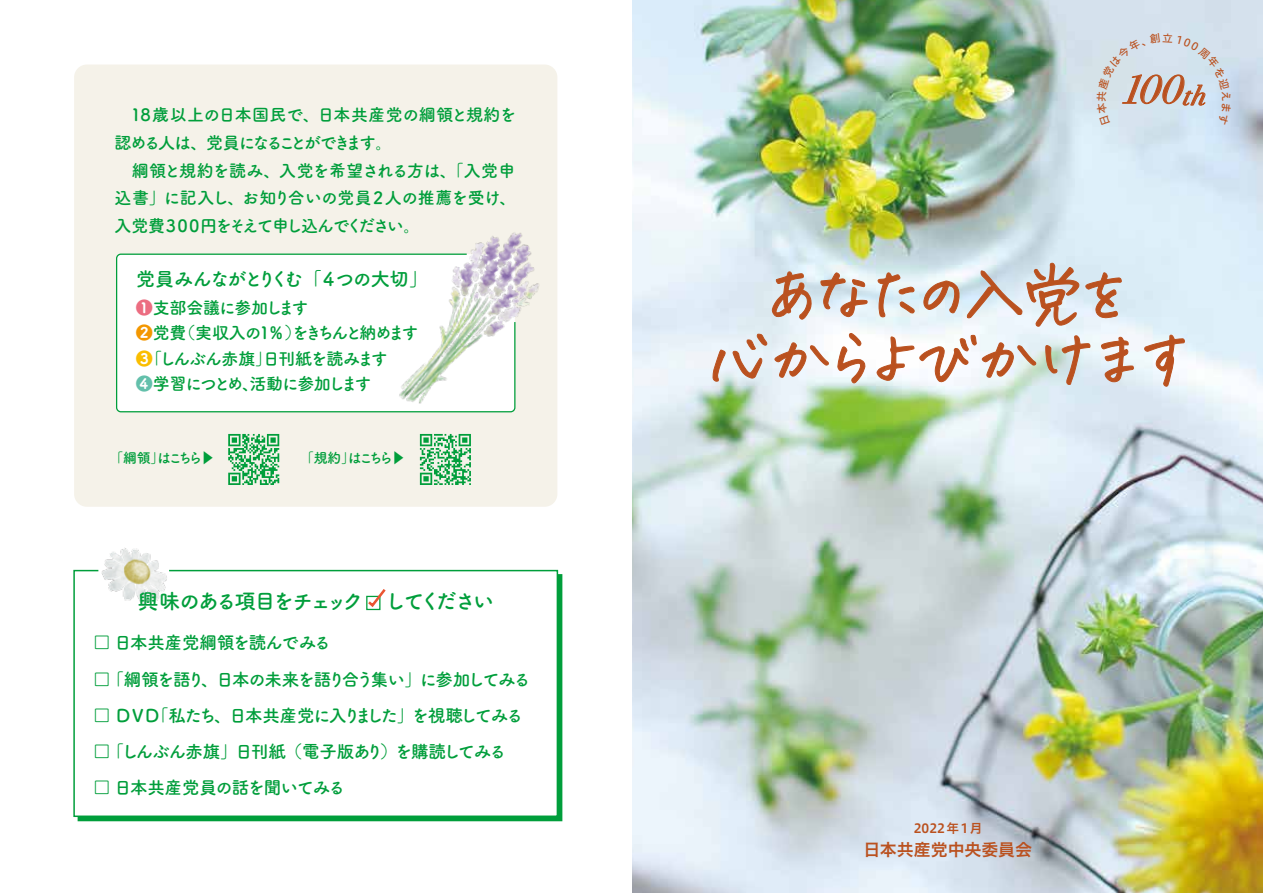
<style>
.page{position:relative;width:1263px;height:893px;background:#fff}
.page>*{position:absolute;margin:0;border:0;box-sizing:border-box;transform-origin:0 0}
.t1{font:68.1px/64.8px "hanatotyoutyo";letter-spacing:-.04em;color:#ba511f;text-align:center}
.t2{font:italic 40.05px "Bodoni Svty Two ITCTT";color:#ba511f}
.t3{font:700 21.3px "Tsuku A Rd Gothic";letter-spacing:-.145em;color:#009e3b}
.t4{font:700 19.2px "Tsuku A Rd Gothic";letter-spacing:-.08em;color:#009e3b}
.t5{font:700 17.55px "Tsuku A Rd Gothic";letter-spacing:-.08em;color:#009e3b}
.t6{font:700 17.55px "Tsuku A Rd Gothic";letter-spacing:-.115em;color:#009e3b}
.t7{font:700 17.55px "Tsuku A Rd Gothic";letter-spacing:-.03em;color:#009e3b}
.t8{font:700 16.95px/27.6px "Tsuku A Rd Gothic";letter-spacing:-.085em;color:#009e3b}
.t9{font:700 16.95px "Tsuku A Rd Gothic";letter-spacing:-.03em;color:#009e3b}
.t10{font:16.95px "Hiragino UD Sans Std W6";letter-spacing:-.01em;color:#ba511f}
.t11{font:700 13.8px "Tsuku A Rd Gothic";letter-spacing:-.22em;color:#009e3b}
.t12{font:12.75px "Hiragino UD Sans Std W6";letter-spacing:.05em;color:#ba511f}
.s1{color:#ec6d81}
.s2{color:#f39700}
.s3{color:#fabe00}
.s4{color:#63c0ab}
.s5{font-family:"Koz Go Pr 6 N";font-weight:400}
.s6{font-size:28.05px}
</style>
<div class="page">
<div style="left:74px;top:65px;width:483px;height:442px;background:#f5f2e9;border-radius:13px"></div>
<img style="left:632px;top:0;width:631px;height:893px">
<div style="left:116px;top:253px;width:276px;height:160px;background:#fff"></div>
<svg style="left:772px;top:271px;width:40px;height:49px;background:#d7d2d0"></svg>
<svg style="left:820px;top:272px;width:48px;height:45px;background:#d9dadb"></svg>
<svg style="left:713px;top:333px;width:55px;height:49px;background:#e2e3e4"></svg>
<svg style="left:774px;top:342px;width:55px;height:36px"></svg>
<svg style="left:837px;top:333px;width:28px;height:50px"></svg>
<svg style="left:876px;top:262px;width:258px;height:123px"></svg>
<svg style="left:1144px;top:334px;width:41px;height:53px"></svg>
<svg style="left:73px;top:569px;width:486px;height:249px"></svg>
<svg style="left:228px;top:434px;width:51px;height:51px"></svg>
<svg style="left:420px;top:434px;width:51px;height:51px"></svg>
<img style="left:392px;top:232px;width:147px;height:181px">
<img style="left:99px;top:548px;width:73px;height:60px">
<div style="left:366px;top:596px;width:14px;height:14px;border:1px solid #009e3b"></div>
<svg style="left:365px;top:586px;width:23px;height:23px"></svg>
<svg style="left:1096px;top:33px;width:135px;height:93px;background:#d2dce4"></svg>
<p class="t9" style="left:115px;top:102px;width:403px">　１８歳以上の日本国民で、日本共産党の綱領と規約を</p>
<p class="t8" style="left:115px;top:128px;width:403px">認める人は、党員になることができます。<br>　綱領と規約を読み、入党を希望される方は、「入党申込書」に記入し、お知り合いの党員２人の推薦を受け、入党費３００円をそえて申し込んでください。</p>
<p class="t4" style="left:136px;top:264px;width:294px">党員みんながとりくむ「４つの大切」</p>
<p class="t8" style="left:136px;top:294px;width:284px;line-height:25.5px"><span class="s1">❶</span>支部会議に参加します<br><span class="s2">❷</span>党費（実収入の１％）をきちんと納めます<br><span class="s3">❸</span>「しんぶん赤旗」日刊紙を読みます<br><span class="s4">❹</span>学習につとめ、活動に参加します</p>
<p class="t11" style="left:110px;top:447px;width:106px">「綱領」はこちら<span class="s5">▶</span></p>
<p class="t11" style="left:300px;top:447px;width:106px">「規約」はこちら<span class="s5">▶</span></p>
<p class="t3" style="left:138px;top:585px;width:358px">興味のある項目をチェック してください</p>
<p class="t7" style="left:93px;top:629px;width:239px">□ 日本共産党綱領を読んでみる</p>
<p class="t5" style="left:93px;top:665px;width:439px">□ 「綱領を語り、日本の未来を語り合う集い」に参加してみる</p>
<p class="t6" style="left:93px;top:702px;width:431px">□ ＤＶＤ「私たち、日本共産党に入りました」を視聴してみる</p>
<p class="t5" style="left:93px;top:738px;width:415px">□ 「しんぶん赤旗」日刊紙（電子版あり）を購読してみる</p>
<p class="t5" style="left:93px;top:774px;width:253px">□ 日本共産党員の話を聞いてみる</p>
<h2 class="t2" style="left:1121px;top:55px;width:86px">100<span class="s6">th</span></h2>
<h1 class="t1" style="left:703px;top:258px;width:490px">あなたの入党を<br>心からよびかけます</h1>
<p class="t12" style="left:914px;top:818px;width:70px">2022年1月</p>
<p class="t10" style="left:863px;top:837px;width:170px">日本共産党中央委員会</p>
</div>
